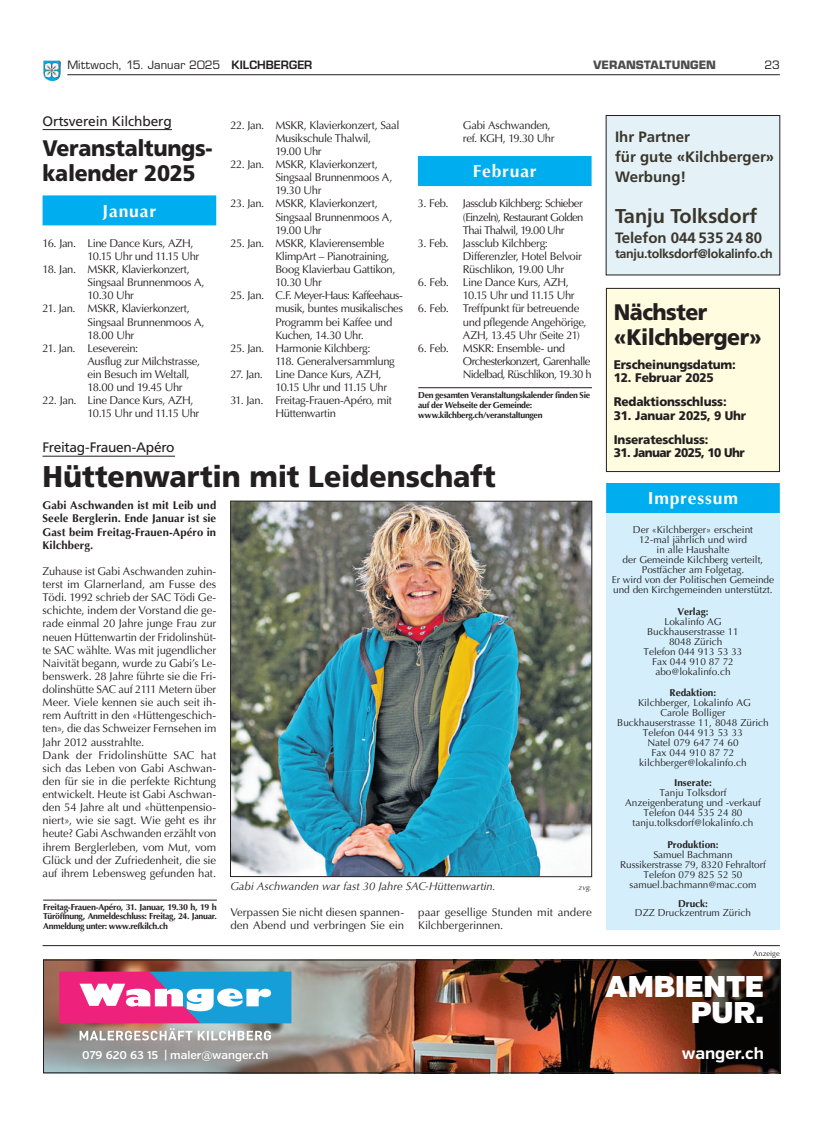
<style>
.page{position:relative;width:833px;height:1134px;background:#fff}
.page>*{position:absolute;margin:0;border:0;box-sizing:border-box;transform-origin:0 0}
.t1{font:900 30px "Frutiger LT";letter-spacing:-.005em;color:#231f20;scale:.95 1}
.t2{font:30px/26.2px "Verb Ultra";color:#fff;text-align:right}
.t3{font:900 22.5px/25px "Frutiger LT";letter-spacing:-.015em;color:#231f20;scale:.95 1}
.t4{font:700 20px "Frutiger";color:#3a362c}
.t5{font:700 17.5px "Optima LT";letter-spacing:.045em;color:#fff}
.t6{font:700 16.25px "Verb";color:#fff}
.t7{font:700 15px/20px "Frutiger CE";color:#3a362c}
.t8{font:700 15px "Frutiger";color:#3a362c}
.t9{font:13.75px "Frutiger LT";letter-spacing:-.01em;color:#231f20}
.t10{font:900 12.5px/24px "Frutiger LT";letter-spacing:-.015em;color:#231f20;scale:.95 1}
.t11{font:700 12.5px "Frutiger";letter-spacing:-.025em;color:#3a362c}
.t12{font:900 12.5px "Frutiger LT";letter-spacing:-.05em;color:#231f20;scale:.95 1}
.t13{font:11.25px/13.1px "Optima LT";letter-spacing:-.02em;color:#231f20}
.t14{font:11.25px/13.1px "Optima LT";color:#231f20}
.t15{font:700 11.25px/13.1px "Optima LT";letter-spacing:.005em;color:#231f20;text-align:justify}
.t16{font:11.25px/13.1px "Optima LT";letter-spacing:-.05em;color:#231f20}
.t17{font:italic 11.25px "Optima LT";letter-spacing:-.005em;color:#231f20}
.t18{font:11.25px "Eurostile LT";letter-spacing:.01em;color:#231f20}
.t19{font:600 11.25px "Verb";color:#fff}
.t20{font:700 11.25px "Eurostile LT";color:#4d4d4d}
.t21{font:10px/10px "Optima LT";color:#231f20;text-align:center}
.t22{font:700 10px "Optima LT";color:#231f20}
.t23{font:700 8.75px/9.4px "Optima LT";letter-spacing:-.035em;color:#231f20;text-align:justify}
.t24{font:7.5px "Optima LT";letter-spacing:.005em;color:#231f20}
.t25{font:italic 7.5px "Optima LT";color:#231f20}
.s1{font-weight:600}
</style>
<div class="page">
<img style="left:43px;top:61px;width:18px;height:20px">
<hr style="left:67px;top:74px;width:713px;height:1px;background:#231f20">
<hr style="left:43px;top:945px;width:737px;height:1px;background:#231f20">
<hr style="left:43px;top:129px;width:129px;height:1px;background:#231f20">
<div style="left:43px;top:195px;width:173px;height:30px;background:#00aeef"></div>
<div style="left:606px;top:288px;width:173px;height:183px;background:#fffce0"></div>
<div style="left:606px;top:288px;width:173px;height:184px;border:1px solid #231f20"></div>
<hr style="left:42px;top:456px;width:133px;height:1px;background:#231f20">
<div style="left:418px;top:156px;width:173px;height:30px;background:#00aeef"></div>
<hr style="left:43px;top:900px;width:174px;height:1px;background:#231f20">
<img style="left:232px;top:503px;width:358px;height:372px">
<div style="left:230px;top:501px;width:362px;height:376px;border:1px solid #231f20"></div>
<img style="left:45px;top:962px;width:733px;height:109px">
<svg style="left:59px;top:972px;width:232px;height:68px"></svg>
<div style="left:43px;top:960px;width:737px;height:113px;border:1px solid #231f20"></div>
<div style="left:606px;top:512px;width:174px;height:417px;background:#d4effb"></div>
<div style="left:606px;top:483px;width:174px;height:30px;background:#00aeef"></div>
<hr style="left:418px;top:387px;width:174px;height:1px;background:#231f20">
<div style="left:606px;top:115px;width:174px;height:160px;background:#e4f1f6"></div>
<p class="t18" style="left:67px;top:58px;width:246px">Mittwoch, 15. Januar 2025 <span class="s1">KILCHBERGER</span></p>
<p class="t20" style="left:593px;top:60px;width:124px">VERANSTALTUNGEN</p>
<p class="t18" style="left:764px;top:58px;width:17px">23</p>
<p class="t9" style="left:43px;top:116px;width:131px">Ortsverein Kilchberg</p>
<h2 class="t3" style="left:43px;top:138px;width:181px">Veranstaltungs&shy;kalender 2025</h2>
<h3 class="t5" style="left:103px;top:204px;width:55px">Januar</h3>
<p class="t13" style="left:88px;top:238px;width:113px;text-indent:-45px">16. Jan. Line Dance Kurs, AZH,<br>10.15 Uhr und 11.15 Uhr</p>
<p class="t13" style="left:88px;top:264px;width:119px;text-indent:-45px">18. Jan. MSKR, Klavierkonzert,<br>Singsaal Brunnenmoos A,<br>10.30 Uhr</p>
<p class="t13" style="left:88px;top:303px;width:119px;text-indent:-45px">21. Jan. MSKR, Klavierkonzert,<br>Singsaal Brunnenmoos A,<br>18.00 Uhr</p>
<p class="t13" style="left:88px;top:343px;width:114px;text-indent:-45px">21. Jan. Leseverein:<br>Ausflug zur Milchstrasse, ein Besuch im Weltall,<br>18.00 und 19.45 Uhr</p>
<p class="t13" style="left:88px;top:395px;width:113px;text-indent:-45px">22. Jan. Line Dance Kurs, AZH,<br>10.15 Uhr und 11.15 Uhr</p>
<p class="t9" style="left:42px;top:443px;width:134px">Freitag-Frauen-Apéro</p>
<p class="t13" style="left:275px;top:120px;width:126px;text-indent:-45px">22. Jan. MSKR, Klavierkonzert, Saal<br>Musikschule Thalwil,<br>19.00 Uhr</p>
<p class="t13" style="left:275px;top:159px;width:119px;text-indent:-45px">22. Jan. MSKR, Klavierkonzert,<br>Singsaal Brunnenmoos A,<br>19.30 Uhr</p>
<p class="t13" style="left:275px;top:198px;width:119px;text-indent:-45px">23. Jan. MSKR, Klavierkonzert,<br>Singsaal Brunnenmoos A,<br>19.00 Uhr</p>
<p class="t13" style="left:275px;top:238px;width:122px;text-indent:-45px">25. Jan. MSKR, Klavierensemble<br>KlimpArt – Pianotraining,<br>Boog Klavierbau Gattikon,<br>10.30 Uhr</p>
<p class="t13" style="left:275px;top:290px;width:129px;text-indent:-45px">25. Jan. C.F. Meyer-Haus: Kaffeehaus&shy;musik, buntes musikalisches<br>Programm bei Kaffee und<br>Kuchen, 14.30 Uhr.</p>
<p class="t13" style="left:275px;top:343px;width:121px;text-indent:-45px">25. Jan. Harmonie Kilchberg:<br>118. Generalversammlung</p>
<p class="t13" style="left:275px;top:369px;width:113px;text-indent:-45px">27. Jan. Line Dance Kurs, AZH,<br>10.15 Uhr und 11.15 Uhr</p>
<p class="t13" style="left:275px;top:395px;width:118px;text-indent:-45px">31. Jan. Freitag-Frauen-Apéro, mit<br>Hüttenwartin</p>
<p class="t13" style="left:463px;top:120px;width:93px">Gabi Aschwanden, ref. KGH, 19.30 Uhr</p>
<h3 class="t5" style="left:473px;top:165px;width:65px">Februar</h3>
<p class="t13" style="left:418px;top:198px;width:32px">3. Feb.</p>
<p class="t13" style="left:463px;top:198px;width:122px;text-align:justify">Jassclub Kilchberg: Schieber (Einzeln), Restaurant Golden Thai Thalwil, 19.00 Uhr</p>
<p class="t13" style="left:418px;top:238px;width:32px">3. Feb.</p>
<p class="t13" style="left:463px;top:238px;width:120px">Jassclub Kilchberg:<br>Differenzler, Hotel Belvoir<br>Rüschlikon, 19.00 Uhr</p>
<p class="t13" style="left:463px;top:277px;width:113px;text-indent:-45px">6. Feb. Line Dance Kurs, AZH,<br>10.15 Uhr und 11.15 Uhr</p>
<p class="t13" style="left:463px;top:303px;width:125px;text-indent:-45px">6. Feb. Treffpunkt für betreuende und pflegende Angehörige,<br>AZH, 13.45 Uhr (Seite 21)</p>
<p class="t16" style="left:463px;top:343px;width:130px;text-indent:-45px">6. Feb. MSKR: Ensemble- und<br>Orchesterkonzert, Garenhalle<br>Nidelbad, Rüschlikon, 19.30 h</p>
<p class="t23" style="left:418px;top:391px;width:173px;line-height:10px;text-align:left">Den gesamten Veranstaltungskalender finden Sie auf der Webseite der Gemeinde: www.kilchberg.ch/veranstaltungen</p>
<h1 class="t1" style="left:43px;top:466px;width:479px">Hüttenwartin mit Leidenschaft</h1>
<p class="t15" style="left:43px;top:500px;width:175px">Gabi Aschwanden ist mit Leib und Seele Berglerin. Ende Januar ist sie Gast beim Freitag-Frauen-Apéro in Kilchberg.</p>
<p class="t13" style="left:43px;top:566px;width:175px">Zuhause ist Gabi Aschwanden zuhin&shy;terst im Glarnerland, am Fusse des Tödi. 1992 schrieb der SAC Tödi Ge&shy;schichte, indem der Vorstand die ge&shy;rade einmal 20 Jahre junge Frau zur neuen Hüttenwartin der Fridolinshüt&shy;te SAC wählte. Was mit jugendlicher Naivität begann, wurde zu Gabi’s Le&shy;benswerk. 28 Jahre führte sie die Fri&shy;dolinshütte SAC auf 2111 Metern über Meer. Viele kennen sie auch seit ih&shy;rem Auftritt in den «Hüttengeschich&shy;ten», die das Schweizer Fernsehen im Jahr 2012 ausstrahlte.<br>Dank der Fridolinshütte SAC hat sich das Leben von Gabi Aschwan&shy;den für sie in die perfekte Richtung entwickelt. Heute ist Gabi Aschwan&shy;den 54 Jahre alt und «hüttenpensio&shy;niert», wie sie sagt. Wie geht es ihr heute? Gabi Aschwanden erzählt von ihrem Berglerleben, vom Mut, vom Glück und der Zufriedenheit, die sie auf ihrem Lebensweg gefunden hat.</p>
<p class="t23" style="left:43px;top:903px;width:175px">Freitag-Frauen-Apéro, 31. Januar, 19.30 h, 19 h Türöffnung, Anmeldeschluss: Freitag, 24. Januar.<br>Anmeldung unter: www.refkilch.ch</p>
<p class="t17" style="left:230px;top:882px;width:267px">Gabi Aschwanden war fast 30 Jahre SAC-Hüttenwartin.</p>
<p class="t25" style="left:578px;top:885px;width:15px">zvg.</p>
<p class="t14" style="left:230px;top:907px;width:175px">Verpassen Sie nicht diesen spannen&shy;den Abend und verbringen Sie ein</p>
<p class="t14" style="left:418px;top:907px;width:175px">paar gesellige Stunden mit andere<br>Kilchbergerinnen.</p>
<h3 class="t7" style="left:615px;top:127px;width:161px">Ihr Partner<br>für gute «Kilchberger»<br>Werbung!</h3>
<h3 class="t4" style="left:615px;top:205px;width:144px">Tanju Tolksdorf</h3>
<h3 class="t8" style="left:615px;top:229px;width:149px">Telefon 044 535 24 80</h3>
<p class="t11" style="left:615px;top:247px;width:159px">tanju.tolksdorf@lokalinfo.ch</p>
<h2 class="t3" style="left:614px;top:302px;width:157px">Nächster «Kilchberger»</h2>
<p class="t10" style="left:614px;top:354px;width:130px">Erscheinungsdatum:</p>
<p class="t10" style="left:614px;top:367px;width:120px">12. Februar 2025<br>Redaktionsschluss:</p>
<p class="t10" style="left:614px;top:405px;width:141px">31. Januar 2025, 9 Uhr<br>Inserateschluss:</p>
<p class="t12" style="left:614px;top:448px;width:139px">31. Januar 2025, 10 Uhr</p>
<h3 class="t5" style="left:648px;top:492px;width:92px">Impressum</h3>
<p class="t21" style="left:612px;top:526px;width:164px">Der «Kilchberger» erscheint<br>12-mal jährlich und wird<br>in alle Haushalte<br>der Gemeinde Kilchberg verteilt,<br>Postfächer am Folgetag.<br>Er wird von der Politischen Gemeinde und den Kirchgemeinden unterstützt.</p>
<p class="t22" style="left:677px;top:608px;width:33px">Verlag:</p>
<p class="t21" style="left:643px;top:618px;width:100px">Lokalinfo AG<br>Buckhauserstrasse 11<br>8048 Zürich<br>Telefon 044 913 53 33<br>Fax 044 910 87 72 abo@lokalinfo.ch</p>
<p class="t22" style="left:669px;top:689px;width:48px">Redaktion:</p>
<p class="t21" style="left:617px;top:699px;width:153px">Kilchberger, Lokalinfo AG<br>Carole Bolliger<br>Buckhauserstrasse 11, 8048 Zürich<br>Telefon 044 913 53 33<br>Natel 079 647 74 60<br>Fax 044 910 87 72 kilchberger@lokalinfo.ch</p>
<p class="t22" style="left:674px;top:779px;width:39px">Inserate:</p>
<p class="t21" style="left:625px;top:788px;width:137px">Tanju Tolksdorf<br>Anzeigenberatung und -verkauf<br>Telefon 044 535 24 80 tanju.tolksdorf@lokalinfo.ch</p>
<p class="t22" style="left:667px;top:841px;width:53px">Produktion:</p>
<p class="t21" style="left:620px;top:850px;width:147px">Samuel Bachmann<br>Russikerstrasse 79, 8320 Fehraltorf<br>Telefon 079 825 52 50 samuel.bachmann@mac.com</p>
<p class="t22" style="left:678px;top:900px;width:32px">Druck:</p>
<p class="t21" style="left:635px;top:909px;width:118px">DZZ Druckzentrum Zürich</p>
<p class="t24" style="left:753px;top:950px;width:28px">Anzeige</p>
<h1 class="t2" style="left:605px;top:978px;width:160px">AMBIENTE<br>PUR.</h1>
<p class="t19" style="left:82px;top:1049px;width:188px">079 620 63 15 | maler@wanger.ch</p>
<h3 class="t6" style="left:682px;top:1043px;width:84px">wanger.ch</h3>
</div>
